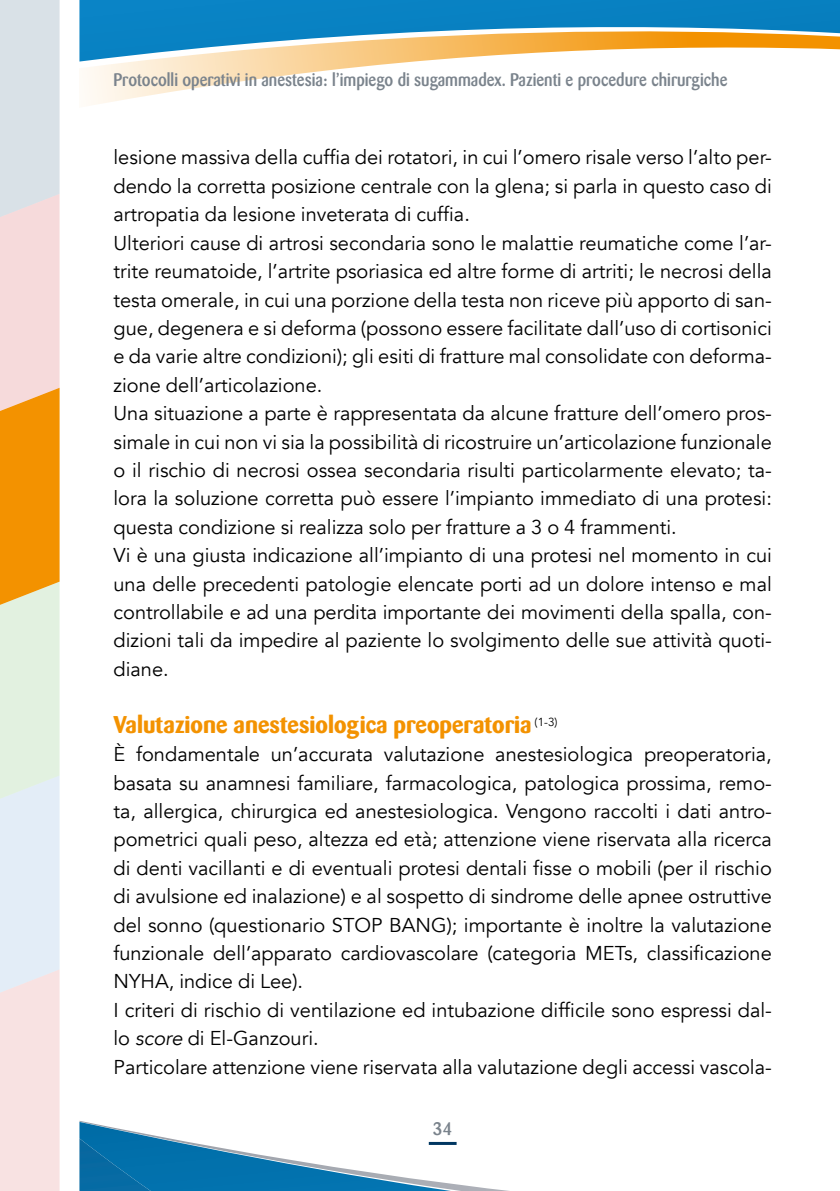
<style>
.page{position:relative;width:840px;height:1191px;background:#fff}
.page>*{position:absolute;margin:0;border:0;box-sizing:border-box;transform-origin:0 0}
.t1{font:700 24px "Barmeno BQ";color:#f39200}
.t2{font:20px/28.4px "Avenir";color:#000}
.t3{font:500 18px "Barmeno";color:#7a838c;scale:.9 1}
.t4{font:500 18px "Barmeno";color:#7a838c}
.s1{font-style:italic}
</style>
<div class="page">
<svg style="left:79px;top:1121px;width:430px;height:70px"></svg>
<img style="left:79px;top:1138px;width:96px;height:53px">
<hr style="left:428px;top:1142px;width:28px;height:3px;background:#003761">
<svg style="left:84px;top:62px;width:324px;height:43px"></svg>
<svg style="left:79px;top:0;width:760px;height:62px"></svg>
<svg style="left:0;top:0;width:60px;height:1191px;background:#ead8c0"></svg>
<p class="t3" style="left:113px;top:69px;width:683px">Protocolli operativi in anestesia: l’impiego di sugammadex. Pazienti e procedure chirurgiche</p>
<p class="t2" style="left:113px;top:144px;width:659px">lesione massiva della cuffia dei rotatori, in cui l’omero risale verso l’alto per&shy;dendo la corretta posizione centrale con la glena; si parla in questo caso di artropatia da lesione inveterata di cuffia.<br>Ulteriori cause di artrosi secondaria sono le malattie reumatiche come l’ar&shy;trite reumatoide, l’artrite psoriasica ed altre forme di artriti; le necrosi della testa omerale, in cui una porzione della testa non riceve più apporto di san&shy;gue, degenera e si deforma (possono essere facilitate dall’uso di cortisonici e da varie altre condizioni); gli esiti di fratture mal consolidate con deforma&shy;zione dell’articolazione.<br>Una situazione a parte è rappresentata da alcune fratture dell’omero pros&shy;simale in cui non vi sia la possibilità di ricostruire un’articolazione funzionale o il rischio di necrosi ossea secondaria risulti particolarmente elevato; ta&shy;lora la soluzione corretta può essere l’impianto immediato di una protesi: questa condizione si realizza solo per fratture a 3 o 4 frammenti.<br>Vi è una giusta indicazione all’impianto di una protesi nel momento in cui una delle precedenti patologie elencate porti ad un dolore intenso e mal controllabile e ad una perdita importante dei movimenti della spalla, con&shy;dizioni tali da impedire al paziente lo svolgimento delle sue attività quoti&shy;diane.</p>
<p class="t1" style="left:113px;top:710px;width:445px">Valutazione anestesiologica preoperatoria <sup>(1-3)</sup></p>
<p class="t2" style="left:113px;top:740px;width:659px">È fondamentale un’accurata valutazione anestesiologica preoperatoria, basata su anamnesi familiare, farmacologica, patologica prossima, remo&shy;ta, allergica, chirurgica ed anestesiologica. Vengono raccolti i dati antro&shy;pometrici quali peso, altezza ed età; attenzione viene riservata alla ricerca di denti vacillanti e di eventuali protesi dentali fisse o mobili (per il rischio di avulsione ed inalazione) e al sospetto di sindrome delle apnee ostruttive del sonno (questionario STOP BANG); importante è inoltre la valutazione funzionale dell’apparato cardiovascolare (categoria METs, classificazione NYHA, indice di Lee).<br>I criteri di rischio di ventilazione ed intubazione difficile sono espressi dal&shy;lo <span class="s1">score</span> di El-Ganzouri.<br>Particolare attenzione viene riservata alla valutazione degli accessi vascola-</p>
<p class="t4" style="left:432px;top:1118px;width:21px">34</p>
</div>
